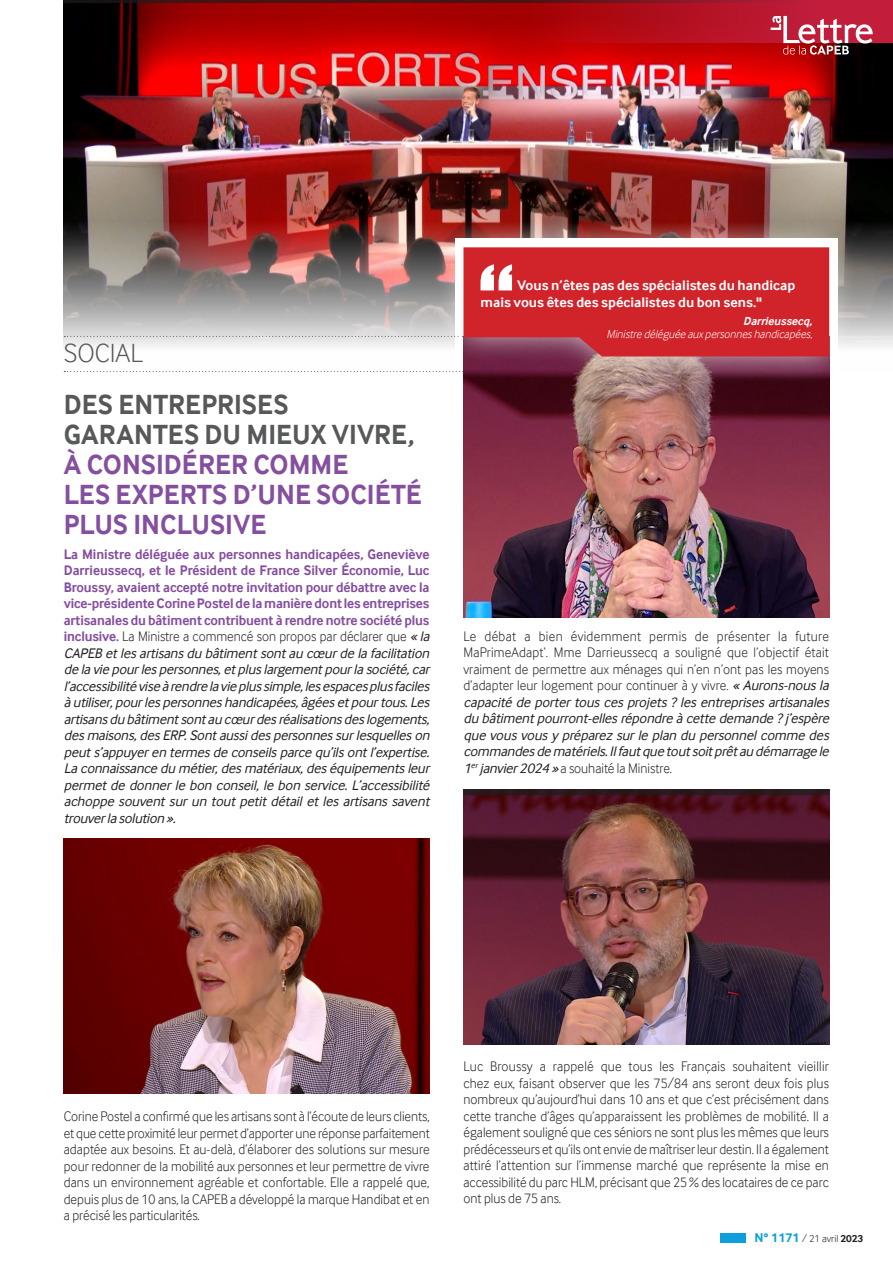
<style>
.page{position:relative;width:893px;height:1263px;background:#fff}
.page>*{position:absolute;margin:0;border:0;box-sizing:border-box;transform-origin:0 0}
.Titre_article{font:700 28.5px/30px "Inter Face";color:#854f9f;scale:.95 1}
.Chap_Paraph{font:300 27px "Inter Face";color:#57585a}
.Textes_ok{font:italic 14.25px/16.5px "Inter Face";letter-spacing:-.025em;color:#231f20}
.Textes_ok-2{font:300 14.25px/16.5px "Inter Face";color:#231f20;text-align:justify;scale:.95 1}
.Sous-titres_ACTU{font:700 14.25px/16.5px "Inter Face";color:#fff}
.Textes_ok-3{font:italic 300 12px/13.5px "Inter Face";color:#fff;text-align:right;scale:.95 1}
.t1{font:300 10.5px "Inter Face";color:#231f20}
.s1{color:#57585a}
.s2{font-weight:700;font-style:normal;color:#854f9f}
.s3{font-weight:300;font-style:normal}
.s4{font-weight:700}
.s5{font-weight:700;font-size:13.05px;color:#0c9fdc}
</style>
<div class="page">
<img style="left:64px;top:43px;width:829px;height:304px">
<svg style="left:64px;top:0;width:829px;height:43px;background:#9a070e"></svg>
<svg style="left:771px;top:16px;width:102px;height:39px"></svg>
<div style="left:721px;top:1233px;width:25px;height:10px;background:#0c9fdc"></div>
<svg style="left:64px;top:371px;width:370px;height:1px"></svg>
<img style="left:64px;top:838px;width:365px;height:256px">
<img style="left:463px;top:385px;width:366px;height:232px">
<img style="left:463px;top:789px;width:366px;height:256px">
<div style="left:436px;top:219px;width:421px;height:166px;background:#fff;opacity:.75"></div>
<svg style="left:64px;top:247px;width:765px;height:109px;background:#bf6b6e"></svg>
<p class="Chap_Paraph" style="left:64px;top:338px;width:81px">SOCIAL</p>
<p class="Titre_article" style="left:64px;top:389px;width:378px"><span class="s1">DES ENTREPRISES<br>GARANTES DU MIEUX VIVRE,<br></span>À CONSIDÉRER COMME<br>LES EXPERTS D’UNE SOCIÉTÉ<br>PLUS INCLUSIVE</p>
<p class="Textes_ok" style="left:64px;top:546px;width:371px"><span class="s2">La Ministre déléguée aux personnes handicapées, Geneviève Darrieussecq, et le Président de France Silver Économie, Luc Broussy, avaient accepté notre invitation pour débattre avec la vice-présidente Corine Postel de la manière dont les entreprises artisanales du bâtiment contribuent à rendre notre société plus inclusive.</span> <span class="s3">La Ministre a commencé son propos par déclarer que</span> «la CAPEB etlesartisansdu bâtimentsontau cœurde lafacilitation de lavie pourlespersonnes,etpluslargementpourlasociété,car l’accessibilité vise àrendre lavie plussimple,lesespacesplusfaciles àutiliser,pourlespersonneshandicapées,âgéesetpourtous.Les artisansdu bâtimentsontau cœurdesréalisationsdeslogements, desmaisons,desERP.Sontaussidespersonnessurlesquelleson peuts’appuyeren termesde conseilsparce qu’ilsontl’expertise.<br>Laconnaissance du métier,desmatériaux,deséquipementsleur permetde donnerle bon conseil,le bon service.L’accessibilité achoppe souvent sur un tout petit détail et les artisans savent trouverlasolution ».</p>
<p class="Sous-titres_ACTU" style="left:480px;top:277px;width:316px;text-indent:37px">Vous n’êtes pas des spécialistes du handicap mais vous êtes des spécialistes du bon sens."</p>
<p class="Textes_ok-3" style="left:606px;top:314px;width:221px"><span class="s4">Darrieussecq,<br></span>Ministre déléguée auxpersonneshandicapées,</p>
<p class="Textes_ok" style="left:463px;top:628px;width:370px"><span class="s3">Le débat a bien évidemment permis de présenter la future MaPrimeAdapt‘. Mme Darrieussecq a souligné que l’objectif était vraiment de permettre aux ménages qui n’en n’ont pas les moyens d’adapter leur logement pour continuer à y vivre.</span> « Aurons-nousla capacité de portertouscesprojets?lesentreprisesartisanales du bâtimentpourront-ellesrépondre àcette demande ?j ’espère que vousvousy préparezsurle plan du personnelcomme des commandesde matériels.Ilfautque toutsoitprêtau démarrage le 1<sup>er</sup>janvier2024 »<span class="s3">a souhaité la Ministre.</span></p>
<p class="Textes_ok-2" style="left:64px;top:1108px;width:387px">Corine Postel a confirmé que les artisans sont à l’écoute de leurs clients, et que cette proximité leur permet d’apporter une réponse parfaitement adaptée aux besoins. Et au-delà, d’élaborer des solutions sur mesure pour redonner de la mobilité aux personnes et leur permettre de vivre dans un environnement agréable et confortable. Elle a rappelé que, depuis plus de 10 ans, la CAPEB a développé la marque Handibat et en a précisé les particularités.</p>
<p class="Textes_ok-2" style="left:463px;top:1058px;width:386px">Luc Broussy a rappelé que tous les Français souhaitent vieillir chez eux, faisant observer que les 75/84 ans seront deux fois plus nombreux qu’aujourd’hui dans 10 ans et que c’est précisément dans cette tranche d’âges qu’apparaissent les problèmes de mobilité. Il a également souligné que ces séniors ne sont plus les mêmes que leurs prédécesseurs et qu’ils ont envie de maîtriser leur destin. Il a également attiré l’attention sur l’immense marché que représente la mise en accessibilité du parc HLM, précisant que 25 % des locataires de ce parc ont plus de 75 ans.</p>
<p class="t1" style="left:754px;top:1233px;width:110px"><span class="s5">N° 1171</span> / 21 avril <span class="s4">2023</span></p>
</div>
